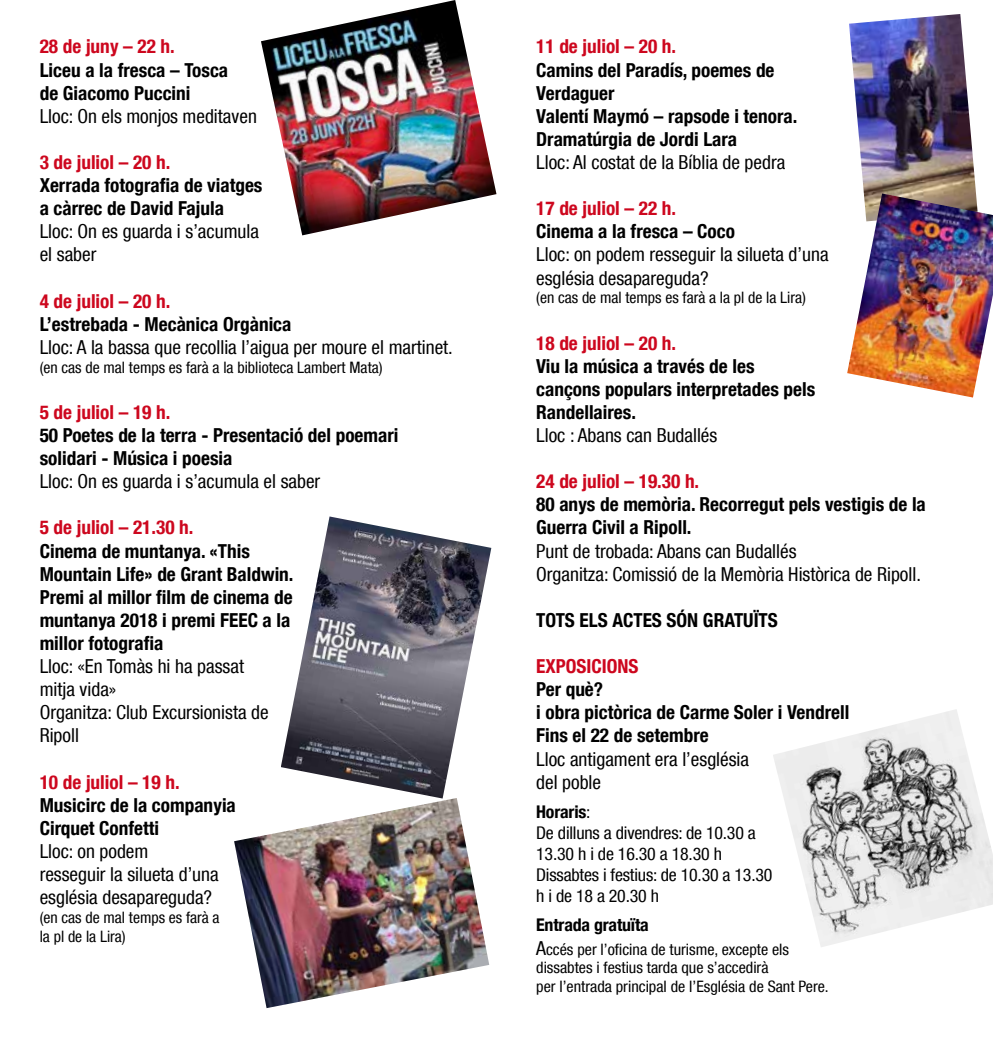
<style>
.page{position:relative;width:993px;height:1042px;background:#fff}
.page>*{position:absolute;margin:0;border:0;box-sizing:border-box;transform-origin:0 0}
.t1{font:700 condensed 19.25px/23.1px "Helvetica Neue LT Com";color:#000}
.t2{font:condensed 19.25px/23.1px "Helvetica Neue LT Com";color:#000}
.t3{font:700 condensed 19.25px "Helvetica Neue LT Com";color:#cd071e}
.t4{font:condensed 17.5px/21px "Helvetica Neue LT Com";letter-spacing:-.01em;color:#000}
.t5{font:700 condensed 17.5px "Helvetica Neue LT Com";letter-spacing:-.01em;color:#000}
.t6{font:condensed 15.75px/18.9px "Helvetica Neue LT Com";color:#000}
.s1{font-weight:700}
.s2{font-size:19.25px}
</style>
<div class="page">
<img style="left:261px;top:0;width:235px;height:235px">
<img style="left:234px;top:798px;width:255px;height:210px">
<img style="left:773px;top:709px;width:219px;height:238px">
<img style="left:281px;top:516px;width:210px;height:282px">
<img style="left:849px;top:14px;width:127px;height:179px">
<img style="left:847px;top:193px;width:145px;height:204px">
<p class="t3" style="left:40px;top:35px;width:137px">28 de juny – 22 h.</p>
<p class="t1" style="left:40px;top:58px;width:190px">Liceu a la fresca – Tosca de Giacomo Puccini</p>
<p class="t2" style="left:40px;top:104px;width:219px">Lloc: On els monjos meditaven</p>
<p class="t3" style="left:40px;top:151px;width:132px">3 de juliol – 20 h.</p>
<p class="t1" style="left:40px;top:174px;width:224px">Xerrada fotografia de viatges a càrrec de David Fajula</p>
<p class="t2" style="left:40px;top:220px;width:221px">Lloc: On es guarda i s’acumula el saber</p>
<p class="t3" style="left:40px;top:289px;width:132px">4 de juliol – 20 h.</p>
<p class="t1" style="left:40px;top:312px;width:253px">L’estrebada - Mecànica Orgànica</p>
<p class="t2" style="left:40px;top:335px;width:414px">Lloc: A la bassa que recollia l’aigua per moure el martinet.</p>
<p class="t6" style="left:40px;top:357px;width:344px">(en cas de mal temps es farà a la biblioteca Lambert Mata)</p>
<p class="t3" style="left:40px;top:400px;width:132px">5 de juliol – 19 h.</p>
<p class="t1" style="left:40px;top:424px;width:360px">50 Poetes de la terra - Presentació del poemari solidari - Música i poesia</p>
<p class="t2" style="left:40px;top:470px;width:282px">Lloc: On es guarda i s’acumula el saber</p>
<p class="t3" style="left:40px;top:516px;width:155px">5 de juliol – 21.30 h.</p>
<p class="t1" style="left:40px;top:539px;width:255px">Cinema de muntanya. «This<br>Mountain Life» de Grant Baldwin.<br>Premi al millor film de cinema de muntanya 2018 i premi FEEC a la millor fotografia</p>
<p class="t2" style="left:40px;top:654px;width:230px">Lloc: «En Tomàs hi ha passat mitja vida»<br>Organitza: Club Excursionista de<br>Ripoll</p>
<p class="t3" style="left:40px;top:770px;width:141px">10 de juliol – 19 h.</p>
<p class="t1" style="left:40px;top:793px;width:198px">Musicirc de la companyia<br>Cirquet Confetti</p>
<p class="t2" style="left:40px;top:839px;width:180px">Lloc: on podem resseguir la silueta d’una església desapareguda?</p>
<p class="t6" style="left:40px;top:908px;width:181px">(en cas de mal temps es farà a la pl de la Lira)</p>
<p class="t3" style="left:536px;top:35px;width:141px">11 de juliol – 20 h.</p>
<p class="t1" style="left:536px;top:58px;width:262px">Camins del Paradís, poemes de<br>Verdaguer<br>Valentí Maymó – rapsode i tenora.<br>Dramatúrgia de Jordi Lara</p>
<p class="t2" style="left:536px;top:150px;width:250px">Lloc: Al costat de la Bíblia de pedra</p>
<p class="t3" style="left:536px;top:197px;width:141px">17 de juliol – 22 h.</p>
<p class="t1" style="left:536px;top:220px;width:200px">Cinema a la fresca – Coco</p>
<p class="t2" style="left:536px;top:243px;width:294px">Lloc: on podem resseguir la silueta d’una església desapareguda?</p>
<p class="t6" style="left:536px;top:288px;width:271px">(en cas de mal temps es farà a la pl de la Lira)</p>
<p class="t3" style="left:536px;top:331px;width:141px">18 de juliol – 20 h.</p>
<p class="t1" style="left:536px;top:354px;width:280px">Viu la música a través de les cançons populars interpretades pels<br>Randellaires.</p>
<p class="t2" style="left:536px;top:423px;width:182px">Lloc : Abans can Budallés</p>
<p class="t3" style="left:536px;top:470px;width:164px">24 de juliol – 19.30 h.</p>
<p class="t1" style="left:536px;top:493px;width:391px">80 anys de memòria. Recorregut pels vestigis de la<br>Guerra Civil a Ripoll.</p>
<p class="t2" style="left:536px;top:539px;width:386px">Punt de trobada: Abans can Budallés<br>Organitza: Comissió de la Memòria Històrica de Ripoll.</p>
<p class="t1" style="left:536px;top:608px;width:243px">TOTS ELS ACTES SÓN GRATUÏTS</p>
<p class="t3" style="left:536px;top:655px;width:104px">EXPOSICIONS</p>
<p class="t1" style="left:536px;top:678px;width:314px">Per què?<br>i obra pictòrica de Carme Soler i Vendrell<br>Fins el 22 de setembre</p>
<p class="t2" style="left:536px;top:747px;width:214px">Lloc antigament era l’església del poble</p>
<p class="t4" style="left:536px;top:801px;width:238px"><span class="s1">Horaris</span>:<br>De dilluns a divendres: de 10.30 a<br>13.30 h i de 16.30 a 18.30 h<br>Dissabtes i festius: de 10.30 a 13.30 h i de 18 a 20.30 h</p>
<p class="t5" style="left:536px;top:915px;width:114px">Entrada gratuïta</p>
<p class="t6" style="left:536px;top:939px;width:294px"><span class="s2">A</span>ccés per l’oficina de turisme, excepte els dissabtes i festius tarda que s’accedirà<br>per l’entrada principal de l’Església de Sant Pere.</p>
</div>
